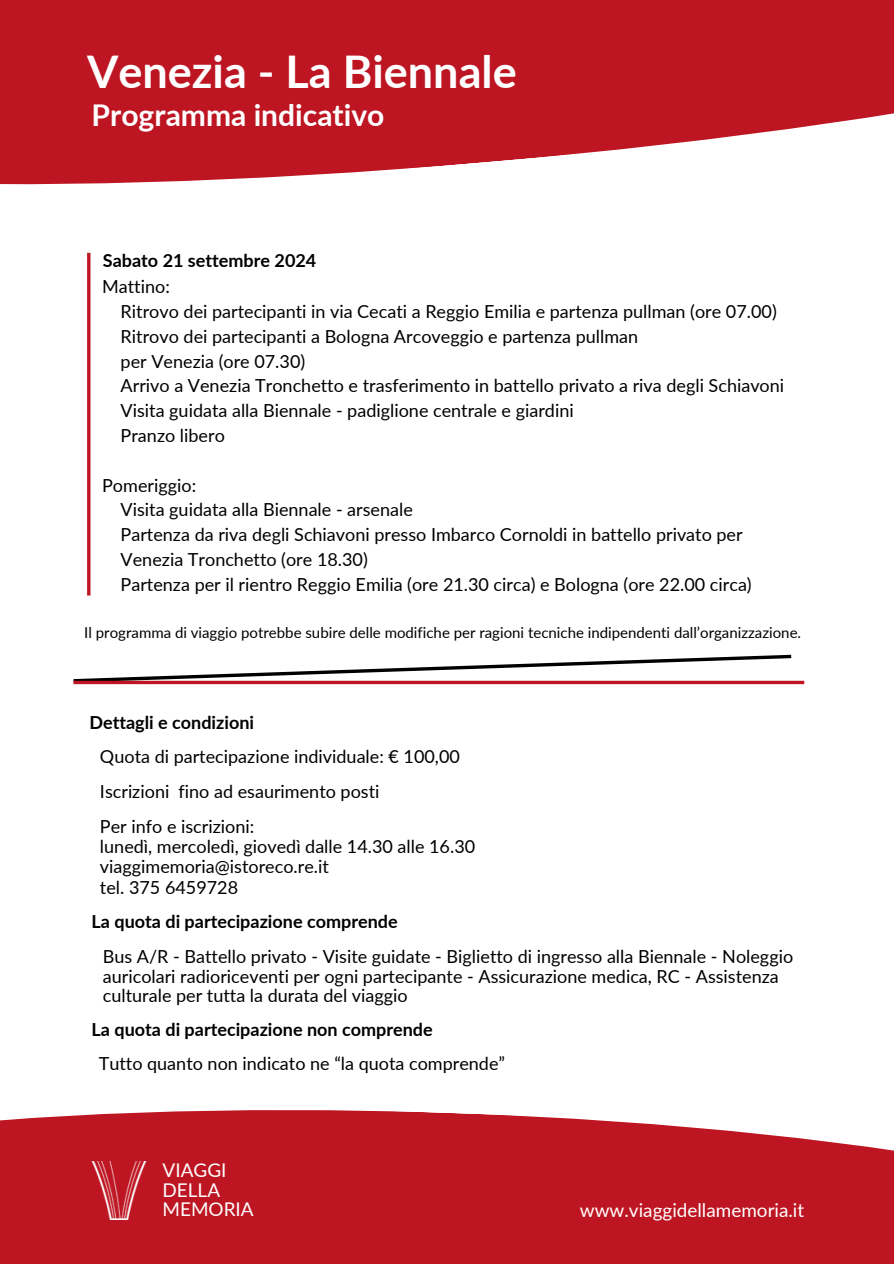
<style>
.page{position:relative;width:894px;height:1264px;background:#fff}
.page>*{position:absolute;margin:0;border:0;box-sizing:border-box;transform-origin:0 0}
.t1{font:700 45px "Lato";color:#fff}
.t2{font:700 30px "Lato";color:#fff}
.t3{font:18.9px/19.8px "Lato";color:#fff}
.t4{font:18px/24.8px "Lato";color:#000}
.t5{font:700 18px "Lato";color:#000}
.t6{font:15px "Lato";color:#000}
</style>
<div class="page">
<svg style="left:0;top:0;width:893px;height:185px;background:#c6343f"></svg>
<svg style="left:0;top:1110px;width:893px;height:153px;background:#c22431"></svg>
<hr style="left:87px;top:253px;width:3px;height:342px;background:#be1522">
<svg style="left:73px;top:654px;width:719px;height:26px"></svg>
<svg style="left:73px;top:680px;width:731px;height:4px;background:#c63e49"></svg>
<img style="left:89px;top:1161px;width:58px;height:58px">
<h1 class="t1" style="left:87px;top:43px;width:431px">Venezia - La Biennale</h1>
<h2 class="t2" style="left:92px;top:97px;width:294px">Programma indicativo</h2>
<h4 class="t5" style="left:103px;top:249px;width:215px">Sabato 21 settembre 2024</h4>
<h5 class="t4" style="left:121px;top:274px;width:665px;text-indent:-18px">Mattino:<br>Ritrovo dei partecipanti in via Cecati a Reggio Emilia e partenza pullman (ore 07.00)<br>Ritrovo dei partecipanti a Bologna Arcoveggio e partenza pullman<br>per Venezia (ore 07.30)<br>Arrivo a Venezia Tronchetto e trasferimento in battello privato a riva degli Schiavoni Visita guidata alla Biennale - padiglione centrale e giardini<br>Pranzo libero</h5>
<h5 class="t4" style="left:121px;top:472px;width:632px;text-indent:-18px">Pomeriggio:<br>Visita guidata alla Biennale - arsenale<br>Partenza da riva degli Schiavoni presso Imbarco Cornoldi in battello privato per Venezia Tronchetto (ore 18.30)<br>Partenza per il rientro Reggio Emilia (ore 21.30 circa) e Bologna (ore 22.00 circa)</h5>
<p class="t6" style="left:84px;top:623px;width:718px">Il programma di viaggio potrebbe subire delle modifiche per ragioni tecniche indipendenti dall’organizzazione.</p>
<h4 class="t5" style="left:89px;top:711px;width:166px">Dettagli e condizioni</h4>
<h5 class="t4" style="left:100px;top:744px;width:361px">Quota di partecipazione individuale: € 100,00</h5>
<h5 class="t4" style="left:100px;top:778px;width:281px">Iscrizioni fino ad esaurimento posti</h5>
<h5 class="t4" style="left:100px;top:815px;width:376px;line-height:20.2px">Per info e iscrizioni:<br>lunedì, mercoledì, giovedì dalle 14.30 alle 16.30 viaggimemoria@istoreco.re.it<br>tel. 375 6459728</h5>
<h4 class="t5" style="left:92px;top:910px;width:307px">La quota di partecipazione comprende</h4>
<h4 class="t4" style="left:103px;top:946px;width:691px;line-height:19.2px">Bus A/R - Battello privato - Visite guidate - Biglietto di ingresso alla Biennale - Noleggio auricolari radioriceventi per ogni partecipante - Assicurazione medica, RC - Assistenza culturale per tutta la durata del viaggio</h4>
<h5 class="t5" style="left:92px;top:1017px;width:342px">La quota di partecipazione non comprende</h5>
<h5 class="t4" style="left:99px;top:1051px;width:408px">Tutto quanto non indicato ne “la quota comprende”</h5>
<h3 class="t3" style="left:162px;top:1159px;width:93px">VIAGGI<br>DELLA<br>MEMORIA</h3>
<h5 class="t3" style="left:579px;top:1199px;width:226px">www.viaggidellamemoria.it</h5>
</div>
